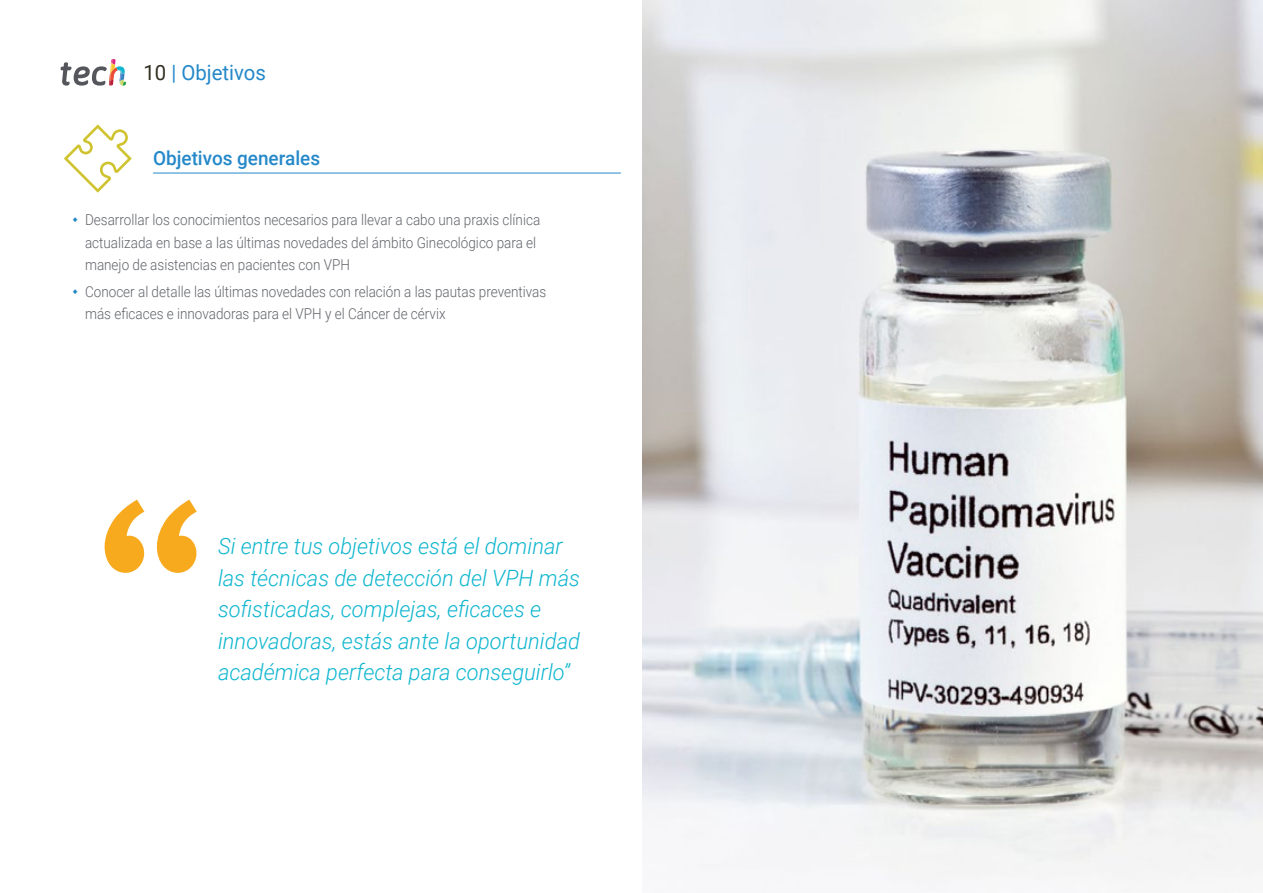
<style>
.page{position:relative;width:1263px;height:893px;background:#fff}
.page>*{position:absolute;margin:0;border:0;box-sizing:border-box;transform-origin:0 0}
.t1{font:italic 300 22.5px/31.5px "Roboto";color:#0fb6cf}
.t2{font:21px "Roboto";color:#2488c9}
.t3{font:500 19.5px "Roboto";color:#2488c9}
.t4{font:300 15px/22.5px "Roboto";color:#61646a;scale:.9 1}
.s1{color:#312e20}
</style>
<div class="page">
<svg style="left:64px;top:124px;width:68px;height:69px"></svg>
<img style="left:642px;top:0;width:621px;height:883px">
<svg style="left:61px;top:59px;width:65px;height:27px"></svg>
<hr style="left:153px;top:173px;width:468px;height:1px;background:#2488c9">
<svg style="left:105px;top:500px;width:92px;height:73px"></svg>
<h2 class="t2" style="left:144px;top:57px;width:124px"><span class="s1">10</span> | Objetivos</h2>
<h3 class="t3" style="left:153px;top:144px;width:169px">Objetivos generales</h3>
<p class="t4" style="left:85px;top:208px;width:507px">Desarrollar los conocimientos necesarios para llevar a cabo una praxis clínica actualizada en base a las últimas novedades del ámbito Ginecológico para el manejo de asistencias en pacientes con VPH</p>
<p class="t4" style="left:85px;top:280px;width:514px">Conocer al detalle las últimas novedades con relación a las pautas preventivas más eficaces e innovadoras para el VPH y el Cáncer de cérvix</p>
<h1 class="t1" style="left:218px;top:530px;width:363px">Si entre tus objetivos está el dominar las técnicas de detección del VPH más sofisticadas, complejas, eficaces e innovadoras, estás ante la oportunidad académica perfecta para conseguirlo”</h1>
</div>
